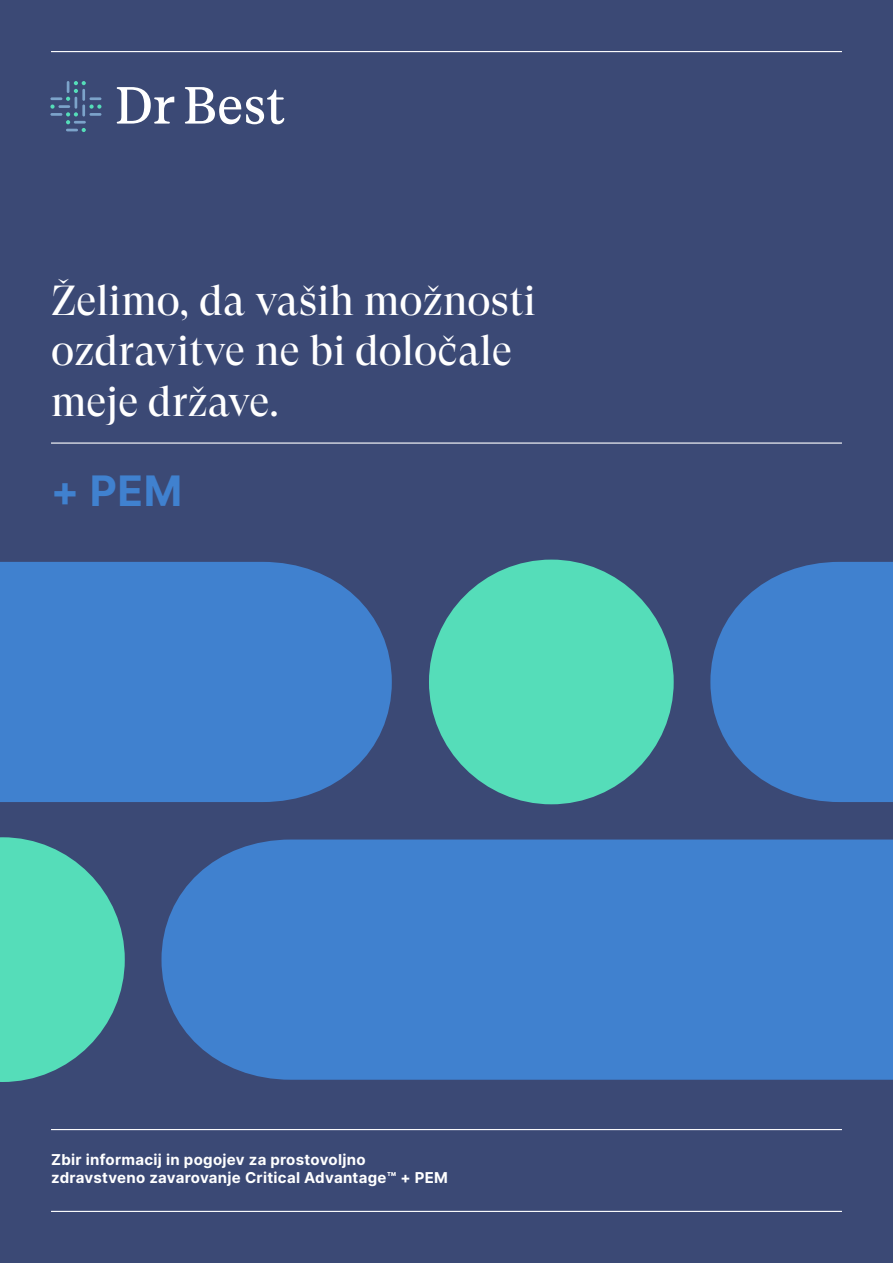
<style>
.page{position:relative;width:893px;height:1263px;background:#3b4975}
.page>*{position:absolute;margin:0;border:0;box-sizing:border-box;transform-origin:0 0}
.t1{font:42px/50.4px "GT Super Display";letter-spacing:.01em;color:#fff}
.t2{font:42px "Inter";color:#4081cf}
.t3{font:15px/18px "Inter";letter-spacing:.02em;color:#fff}
</style>
<div class="page">
<hr style="left:51px;top:51px;width:791px;height:1px;background:#fff">
<hr style="left:51px;top:442px;width:791px;height:2px;background:#fff">
<hr style="left:51px;top:1129px;width:791px;height:1px;background:#fff">
<hr style="left:51px;top:1211px;width:791px;height:1px;background:#fff">
<svg style="left:117px;top:87px;width:167px;height:37px"></svg>
<svg style="left:50px;top:81px;width:51px;height:51px;background:#445c83"></svg>
<div style="left:429px;top:560px;width:245px;height:244px;background:#55ddb9;border-radius:50%"></div>
<svg style="left:0;top:837px;width:125px;height:245px;background:#4fbdaa"></svg>
<div style="left:0;top:562px;width:392px;height:240px;background:#4081cf"></div>
<svg style="left:710px;top:562px;width:183px;height:240px;background:#3f78c1"></svg>
<div style="left:161px;top:839px;width:732px;height:241px;background:#4081cf"></div>
<h1 class="t1" style="left:51px;top:277px;width:486px">Želimo, da vaših možnosti ozdravitve ne bi določale meje države.</h1>
<h1 class="t2" style="left:51px;top:460px;width:133px">+ PEM</h1>
<p class="t3" style="left:51px;top:1151px;width:398px">Zbir informacij in pogojev za prostovoljno zdravstveno zavarovanje Critical Advantage™ + PEM</p>
</div>
